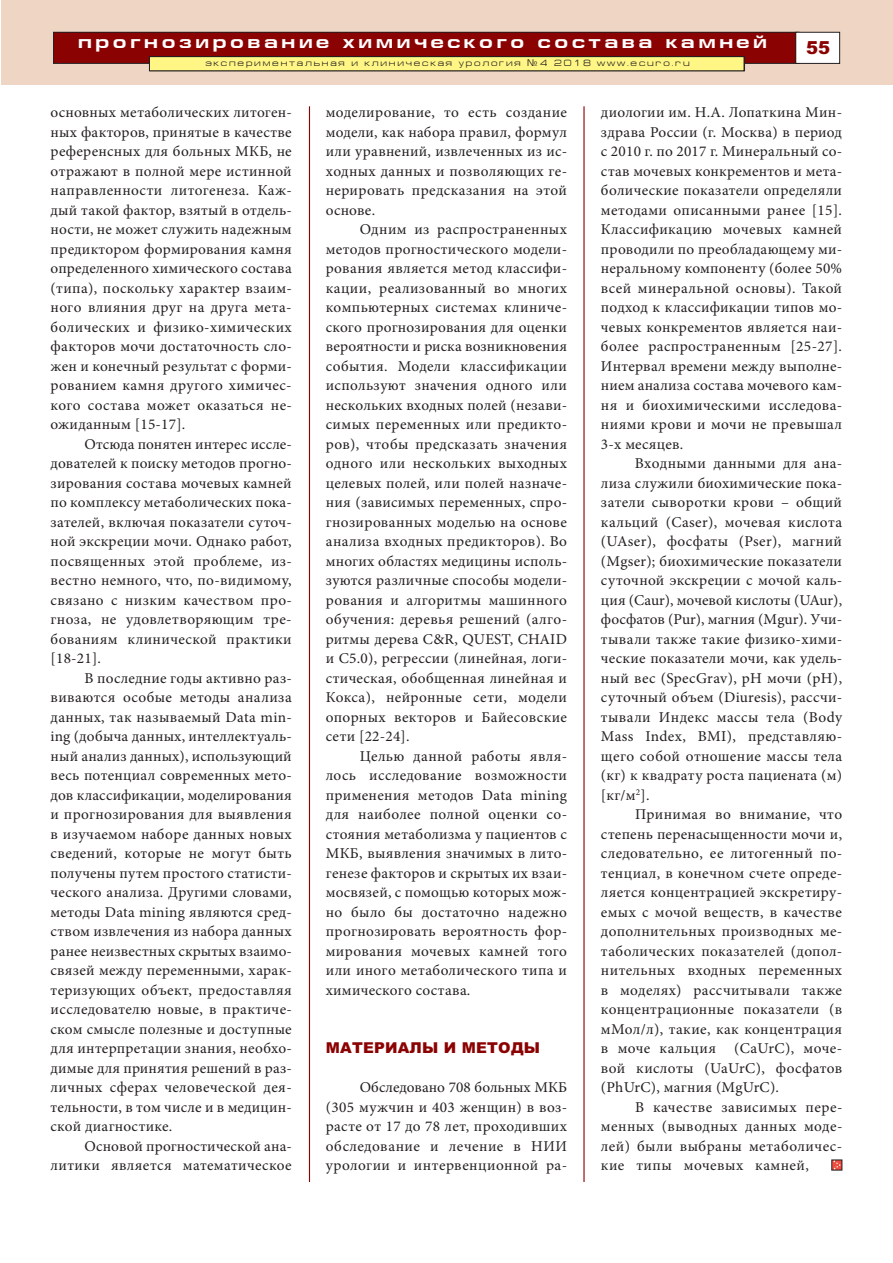
<style>
.page{position:relative;width:893px;height:1263px;background:#fff}
.page>*{position:absolute;margin:0;border:0;box-sizing:border-box;transform-origin:0 0}
.t1{font:700 18px "Europe Ext";letter-spacing:.2em;color:#fff}
.t2{font:900 18px "Arial";color:#8b0202}
.t3{font:15px/19.5px "Minion Pro";letter-spacing:.025em;color:#231f20;text-align:justify}
.t4{font:900 15px "Arial";letter-spacing:.015em;color:#8b0202}
.t5{font:9px "Europe Ext Normal";letter-spacing:.2em;color:#231f20}
.s1{font-family:"Europe"}
</style>
<div class="page">
<div style="left:1px;top:0;width:892px;height:85px;background:#eed5c4"></div>
<div style="left:54px;top:33px;width:745px;height:30px;background:#8b0202"></div>
<div style="left:53px;top:32px;width:746px;height:32px;border:1px solid #231f20"></div>
<div style="left:796px;top:33px;width:43px;height:30px;background:#fff"></div>
<div style="left:795px;top:32px;width:45px;height:32px;border:1px solid #231f20"></div>
<div style="left:150px;top:57px;width:594px;height:13px;background:#fff685"></div>
<div style="left:149px;top:56px;width:595px;height:15px;border:1px solid #231f20"></div>
<hr style="left:309px;top:106px;width:1px;height:1076px;background:#8b0202">
<hr style="left:583px;top:106px;width:2px;height:1076px;background:#8b0202">
<div style="left:831px;top:1160px;width:11px;height:10px;border:1px solid #231f20"></div>
<svg style="left:832px;top:1159px;width:10px;height:11px"></svg>
<p class="t1" style="left:78px;top:31px;width:690px">прогнозирование химического состава камней</p>
<p class="t2" style="left:806px;top:37px;width:26px">55</p>
<p class="t5" style="left:205px;top:57px;width:486px">экспериментальная и клиническая урология <span class="s1">¹</span>4 2018 www.ecuro.ru</p>
<p class="t3" style="left:51px;top:104px;width:243px">основных метаболических литоген&shy;ных факторов, принятые в качестве референсных для больных МКБ, не отражают в полной мере истинной направленности литогенеза. Каж&shy;дый такой фактор, взятый в отдель&shy;ности, не может служить надежным предиктором формирования камня определенного химического состава (типа), поскольку характер взаим&shy;ного влияния друг на друга мета&shy;болических и физико-химических факторов мочи достаточность сло&shy;жен и конечный результат с форми&shy;рованием камня другого химичес&shy;кого состава может оказаться не&shy;ожиданным [15-17].</p>
<p class="t3" style="left:51px;top:435px;width:243px;text-indent:34px">Отсюда понятен интерес иссле&shy;дователей к поиску методов прогно&shy;зирования состава мочевых камней по комплексу метаболических пока&shy;зателей, включая показатели суточ&shy;ной экскреции мочи. Однако работ, посвященных этой проблеме, из&shy;вестно немного, что, по-видимому, связано с низким качеством про&shy;гноза, не удовлетворяющим тре&shy;бованиям клинической практики [18-21].</p>
<p class="t3" style="left:51px;top:669px;width:243px;text-indent:34px">В последние годы активно раз&shy;виваются особые методы анализа данных, так называемый Data min&shy;ing (добыча данных, интеллектуаль&shy;ный анализ данных), использующий весь потенциал современных мето&shy;дов классификации, моделирования и прогнозирования для выявления в изучаемом наборе данных новых сведений, которые не могут быть получены путем простого статисти&shy;ческого анализа. Другими словами, методы Data mining являются сред&shy;ством извлечения из набора данных ранее неизвестных скрытых взаимо&shy;связей между переменными, харак&shy;теризующих объект, предоставляя исследователю новые, в практиче&shy;ском смысле полезные и доступные для интерпретации знания, необхо&shy;димые для принятия решений в раз&shy;личных сферах человеческой дея&shy;тельности, в том числе и в медицин&shy;ской диагностике.</p>
<p class="t3" style="left:51px;top:1137px;width:243px;text-align:right">Основой прогностической ана&shy;литики является математическое</p>
<p class="t5" style="left:207px;top:58px;width:486px">экспериментальная и клиническая урология <span class="s1">¹</span>2 2018 www.ecuro.ru</p>
<p class="t3" style="left:601px;top:104px;width:243px">диологии им. Н.А. Лопаткина Мин&shy;здрава России (г. Москва) в период с 2010 г. по 2017 г. Минеральный со&shy;став мочевых конкрементов и мета&shy;болические показатели определяли методами описанными ранее [15].<br>Классификацию мочевых камней проводили по преобладающему ми&shy;неральному компоненту (более 50% всей минеральной основы). Такой подход к классификации типов мо&shy;чевых конкрементов является наи&shy;более распространенным [25-27].<br>Интервал времени между выполне&shy;нием анализа состава мочевого кам&shy;ня и биохимическими исследова&shy;ниями крови и мочи не превышал 3-х месяцев.</p>
<p class="t3" style="left:601px;top:455px;width:243px;text-indent:34px">Входными данными для ана&shy;лиза служили биохимические пока&shy;затели сыворотки крови – общий кальций (Саser), мочевая кислота (UAser), фосфаты (Pser), магний (Mgser); биохимические показатели суточной экскреции с мочой каль&shy;ция (Caur), мочевой кислоты (UAur), фосфатов (Pur), магния (Mgur). Учи&shy;тывали также такие физико-хими&shy;ческие показатели мочи, как удель&shy;ный вес (SpecGrav), pH мочи (pH), суточный объем (Diuresis), рассчи&shy;тывали Индекс массы тела (Body Mass Index, BMI), представляю&shy;щего собой отношение массы тела (кг) к квадрату роста пациенатa (м) [кг/м<sup>2</sup>].</p>
<p class="t3" style="left:601px;top:806px;width:243px;text-indent:34px">Принимая во внимание, что степень перенасыщенности мочи и, следовательно, ее литогенный по&shy;тенциал, в конечном счете опреде&shy;ляется концентрацией экскретиру&shy;емых с мочой веществ, в качестве дополнительных производных ме&shy;таболических показателей (допол&shy;нительных входных переменных в моделях) рассчитывали также концентрационные показатели (в мМол/л), такие, как концентрация в моче кальция (CaUrC), моче&shy;вой кислоты (UaUrC), фосфатов (PhUrC), магния (MgUrC).</p>
<p class="t3" style="left:601px;top:1098px;width:243px;text-indent:34px">В качестве зависимых пере&shy;менных (выводных данных моде&shy;лей) были выбраны метаболичес&shy;кие типы мочевых камней,</p>
<p class="t3" style="left:326px;top:104px;width:243px">моделирование, то есть создание модели, как набора правил, формул или уравнений, извлеченных из ис&shy;ходных данных и позволяющих ге&shy;нерировать предсказания на этой основе.</p>
<p class="t3" style="left:326px;top:221px;width:243px;text-indent:34px">Одним из распространенных методов прогностического модели&shy;рования является метод классифи&shy;кации, реализованный во многих компьютерных системах клиниче&shy;ского прогнозирования для оценки вероятности и риска возникновения события. Модели классификации используют значения одного или нескольких входных полей (незави&shy;симых переменных или предикто&shy;ров), чтобы предсказать значения одного или нескольких выходных целевых полей, или полей назначе&shy;ния (зависимых переменных, спро&shy;гнозированных моделью на основе анализа входных предикторов). Во многих областях медицины исполь&shy;зуются различные способы модели&shy;рования и алгоритмы машинного обучения: деревья решений (алго&shy;ритмы дерева C&amp;R, QUEST, CHAID и C5.0), регрессии (линейная, логи&shy;стическая, обобщенная линейная и Кокса), нейронные сети, модели опорных векторов и Байесовские сети [22-24].</p>
<p class="t3" style="left:326px;top:747px;width:243px;text-indent:34px">Целью данной работы явля&shy;лось исследование возможности применения методов Data mining для наиболее полной оценки со&shy;стояния метаболизма у пациентов с МКБ, выявления значимых в лито&shy;генезе факторов и скрытых их взаи&shy;мосвязей, с помощью которых мож&shy;но было бы достаточно надежно прогнозировать вероятность фор&shy;мирования мочевых камней того или иного метаболического типа и химического состава.</p>
<p class="t4" style="left:326px;top:1039px;width:216px">МАТЕРИАЛЫ И МЕТОДЫ</p>
<p class="t3" style="left:326px;top:1079px;width:243px;text-indent:34px">Обследовано 708 больных МКБ (305 мужчин и 403 женщин) в воз&shy;расте от 17 до 78 лет, проходивших обследование и лечение в НИИ урологии и интервенционной ра-</p>
</div>
